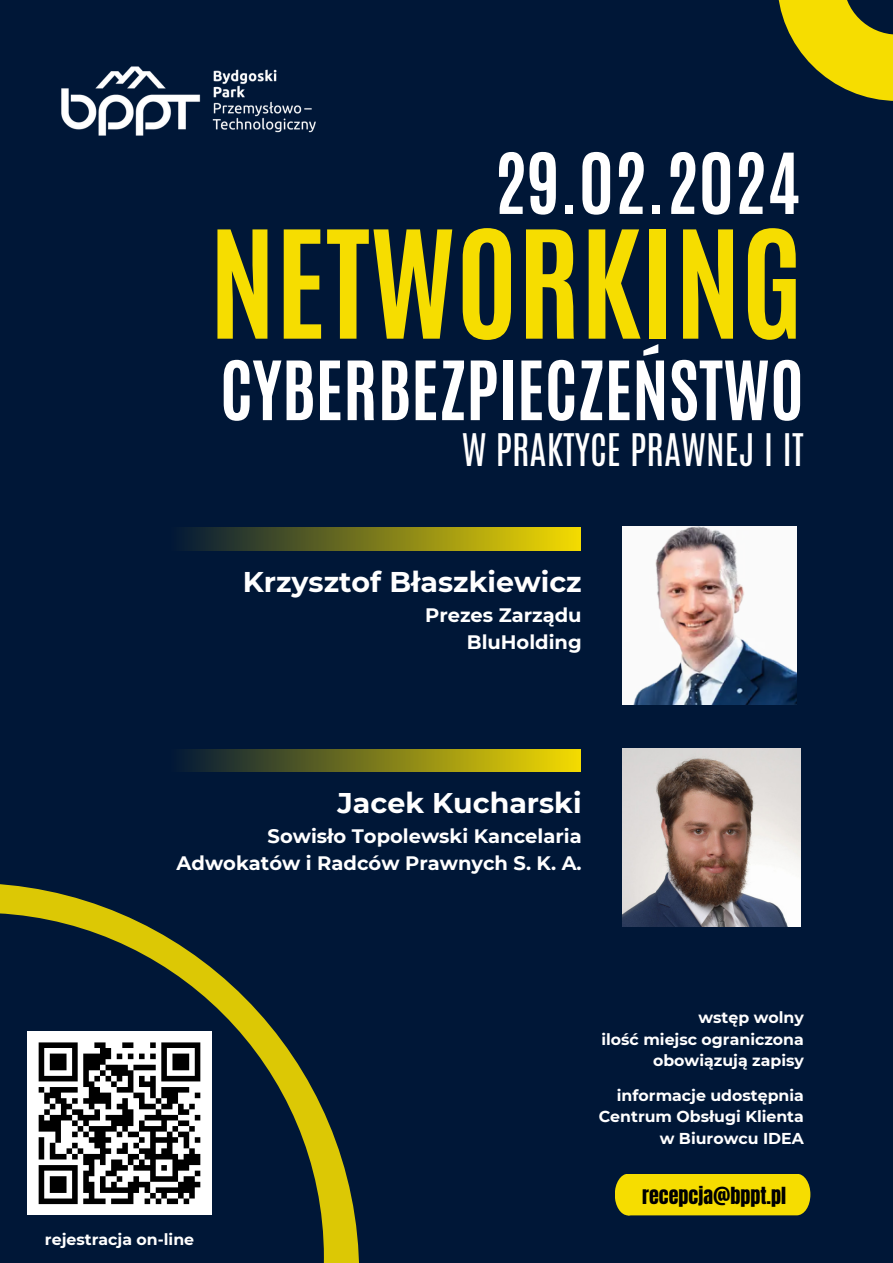
<style>
.page{position:relative;width:893px;height:1263px;background:#001737}
.page>*{position:absolute;margin:0;border:0;box-sizing:border-box;transform-origin:0 0}
.t1{font:700 127.12px "Antonio";color:#f6dd00}
.t2{font:700 71.32px "Antonio";color:#fff}
.t3{font:700 69.38px "Antonio";color:#fff}
.t4{font:37.5px "Antonio";color:#fff}
.t5{font:700 28.5px "Montserrat";color:#fff}
.t6{font:20.02px "Anton";color:#000}
.t7{font:700 19.5px/27px "Montserrat";color:#fff;text-align:right}
.t8{font:700 15.75px "Montserrat";color:#fff}
</style>
<div class="page">
<svg style="left:0;top:884px;width:359px;height:379px"></svg>
<div style="left:168px;top:528px;width:412px;height:22px;background:linear-gradient(to right,#001637,#f3db01)"></div>
<svg style="left:778px;top:0;width:115px;height:101px;fill:#f6dd00"></svg>
<div style="left:615px;top:1174px;width:195px;height:41px;background:#f6dd00"></div>
<div style="left:0;top:913px;width:324px;height:350px;background:#001737"></div>
<img style="left:61px;top:66px;width:255px;height:70px">
<img style="left:622px;top:749px;width:178px;height:178px">
<img style="left:622px;top:526px;width:174px;height:178px">
<div style="left:168px;top:749px;width:412px;height:23px;background:linear-gradient(to right,#001637,#f3db01)"></div>
<div style="left:27px;top:1031px;width:184px;height:184px;background:#fff"></div>
<svg style="left:38px;top:1042px;width:163px;height:163px"></svg>
<h1 class="t2" style="left:494px;top:132px;width:308px">29.02.2024</h1>
<h2 class="t1" style="left:209px;top:193px;width:595px">NETWORKING</h2>
<h3 class="t3" style="left:220px;top:341px;width:585px">CYBERBEZPIECZEŃSTWO</h3>
<p class="t4" style="left:462px;top:423px;width:344px">W PRAKTYCE PRAWNEJ I IT</p>
<p class="t5" style="left:243px;top:564px;width:340px">Krzysztof Błaszkiewicz</p>
<p class="t7" style="left:425px;top:601px;width:158px">Prezes Zarządu<br>BluHolding</p>
<p class="t5" style="left:337px;top:786px;width:246px">Jacek Kucharski</p>
<p class="t7" style="left:177px;top:823px;width:406px">Sowisło Topolewski Kancelaria<br>Adwokatów i Radców Prawnych S. K. A.</p>
<p class="t8" style="left:45px;top:1229px;width:151px">rejestracja on-line</p>
<h5 class="t8" style="left:698px;top:1008px;width:107px">wstęp wolny</h5>
<p class="t8" style="left:601px;top:1029px;width:204px">ilość miejsc ograniczona</p>
<p class="t8" style="left:653px;top:1051px;width:152px">obowiązują zapisy</p>
<p class="t8" style="left:617px;top:1086px;width:189px">informacje udostępnia</p>
<h4 class="t8" style="left:599px;top:1107px;width:207px">Centrum Obsługi Klienta</h4>
<p class="t8" style="left:660px;top:1128px;width:146px">w Biurowcu IDEA</p>
<p class="t6" style="left:642px;top:1181px;width:145px">recepcja@bppt.pl</p>
</div>
